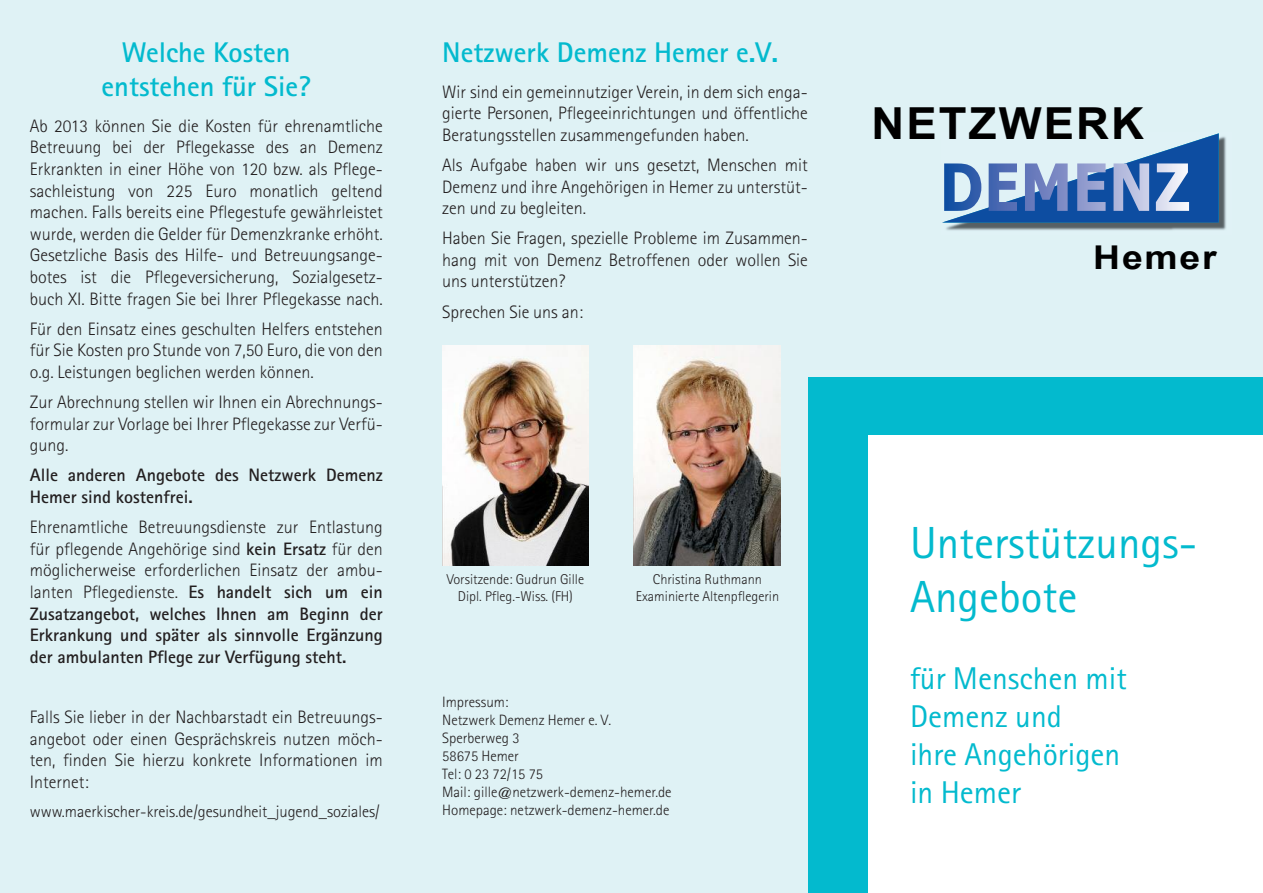
<style>
.page{position:relative;width:1263px;height:893px;background:#dff2f5}
.page>*{position:absolute;margin:0;border:0;box-sizing:border-box;transform-origin:0 0}
.t1{font:45px/54px "Rotis Sans Serif";color:#03bace}
.t2{font:700 44.1px "Arial";letter-spacing:.045em;color:#000}
.t3{font:700 32.85px "Arial";letter-spacing:.045em;color:#000;scale:1.14 1}
.t4{font:31.5px/37.8px "Rotis Sans Serif";color:#03bace}
.t5{font:700 28.5px/34.2px "Rotis Sans Serif";color:#03bace;text-align:center}
.t6{font:300 18px/21.6px "Rotis Sans Serif";color:#231f20;text-align:justify}
.t7{font:700 18px/21.6px "Rotis Sans Serif";color:#231f20}
.t8{font:300 16.5px "Rotis Sans Serif";color:#231f20}
.t9{font:300 15px/18px "Rotis Sans Serif";color:#231f20}
.t10{font:300 14.25px/17.1px "Rotis Sans Serif";color:#231f20;text-align:center}
.s1{font-weight:300}
</style>
<div class="page">
<div style="left:808px;top:377px;width:455px;height:516px;background:#03bace"></div>
<div style="left:867px;top:435px;width:396px;height:458px;background:#fff"></div>
<img style="left:442px;top:345px;width:146px;height:221px">
<img style="left:634px;top:345px;width:146px;height:221px">
<img style="left:946px;top:136px;width:280px;height:95px">
<svg style="left:942px;top:133px;width:277px;height:90px"></svg>
<h3 class="t5" style="left:102px;top:38px;width:211px">Welche Kosten entstehen für Sie?</h3>
<p class="t6" style="left:30px;top:117px;width:354px">Ab 2013 können Sie die Kosten für ehrenamtliche Betreuung bei der Pflegekasse des an Demenz Erkrankten in einer Höhe von 120 bzw. als Pflege&shy;sachleistung von 225 Euro monatlich geltend machen. Falls bereits eine Pflegestufe gewährleistet wurde, werden die Gelder für Demenzkranke erhöht.<br>Gesetzliche Basis des Hilfe- und Betreuungsange&shy;botes ist die Pflegeversicherung, Sozialgesetz&shy;buch XI. Bitte fragen Sie bei Ihrer Pflegekasse nach.</p>
<p class="t6" style="left:30px;top:320px;width:354px">Für den Einsatz eines geschulten Helfers entstehen für Sie Kosten pro Stunde von 7,50 Euro, die von den o.g. Leistungen beglichen werden können.</p>
<p class="t6" style="left:30px;top:393px;width:354px">Zur Abrechnung stellen wir Ihnen ein Abrechnungs&shy;formular zur Vorlage bei Ihrer Pflegekasse zur Verfü&shy;gung.</p>
<p class="t7" style="left:30px;top:466px;width:354px">Alle anderen Angebote des Netzwerk Demenz<br>Hemer sind kostenfrei.</p>
<p class="t7" style="left:30px;top:518px;width:354px;text-align:justify"><span class="s1">Ehrenamtliche Betreuungsdienste zur Entlastung für pflegende Angehörige sind</span> kein Ersatz <span class="s1">für den möglicherweise erforderlichen Einsatz der ambu&shy;lanten Pflegedienste.</span> Es handelt sich um ein Zusatzangebot, welches Ihnen am Beginn der Erkrankung und später als sinnvolle Ergänzung der ambulanten Pflege zur Verfügung steht.</p>
<p class="t6" style="left:30px;top:708px;width:354px">Falls Sie lieber in der Nachbarstadt ein Betreuungs&shy;angebot oder einen Gesprächskreis nutzen möch&shy;ten, finden Sie hierzu konkrete Informationen im Internet:</p>
<p class="t8" style="left:30px;top:805px;width:352px">www.maerkischer-kreis.de/gesundheit_jugend_soziales/</p>
<h3 class="t5" style="left:442px;top:38px;width:337px">Netzwerk Demenz Hemer e.V.</h3>
<p class="t6" style="left:442px;top:83px;width:367px">Wir sind ein gemeinnutziger Verein, in dem sich enga&shy;gierte Personen, Pflegeeinrichtungen und öffentliche Beratungsstellen zusammengefunden haben.</p>
<p class="t6" style="left:442px;top:156px;width:367px">Als Aufgabe haben wir uns gesetzt, Menschen mit Demenz und ihre Angehörigen in Hemer zu unterstüt&shy;zen und zu begleiten.</p>
<p class="t6" style="left:442px;top:229px;width:367px">Haben Sie Fragen, spezielle Probleme im Zusammen&shy;hang mit von Demenz Betroffenen oder wollen Sie uns unterstützen?</p>
<p class="t6" style="left:442px;top:302px;width:142px">Sprechen Sie uns an:</p>
<p class="t10" style="left:447px;top:572px;width:139px">Vorsitzende: Gudrun Gille<br>Dipl. Pfleg.-Wiss. (FH)</p>
<p class="t10" style="left:636px;top:572px;width:145px">Christina Ruthmann<br>Examinierte Altenpflegerin</p>
<p class="t9" style="left:442px;top:694px;width:231px">Impressum:<br>Netzwerk Demenz Hemer e. V.<br>Sperberweg 3<br>58675 Hemer<br>Tel: 0 23 72/15 75<br>Mail: gille@netzwerk-demenz-hemer.de<br>Homepage: netzwerk-demenz-hemer.de</p>
<h2 class="t2" style="left:871px;top:99px;width:274px">NETZWERK</h2>
<h3 class="t3" style="left:1093px;top:239px;width:110px">Hemer</h3>
<h1 class="t1" style="left:910px;top:521px;width:289px">Unterstützungs-<br>Angebote</h1>
<h3 class="t4" style="left:910px;top:663px;width:218px">für Menschen mit<br>Demenz und<br>ihre Angehörigen in Hemer</h3>
</div>
